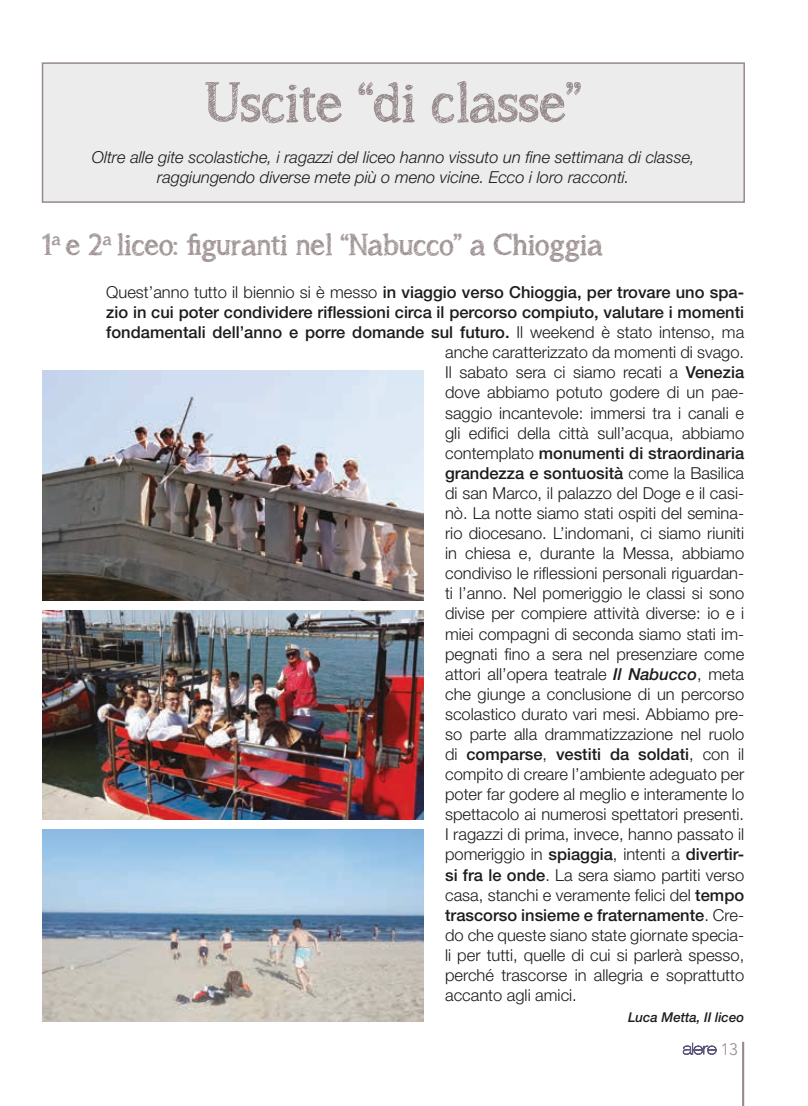
<style>
.page{position:relative;width:808px;height:1106px;background:#fff}
.page>*{position:absolute;margin:0;border:0;box-sizing:border-box;transform-origin:0 0}
.t1{font:55.5px "asongforjennifer";color:#978a8b}
.t2{font:30px "asongforjennifer";color:#978a8b}
.t3{font:300 16.5px "Helvetica Neue";color:#1c1c1b}
.t4{font:500 16.5px "Helvetica Neue";color:#1c1c1b}
.t5{font:italic 300 16.5px/19.8px "Helvetica Neue";color:#1c1c1b;text-align:center}
.t6{font:300 16.5px "Avenir";color:#978a8b}
.t7{font:italic 500 13.5px "Helvetica Neue";color:#1c1c1b}
.s1{font-weight:300}
.s2{font-weight:500}
.s3{font-weight:500;font-style:italic}
</style>
<div class="page">
<div style="left:42px;top:62px;width:703px;height:141px;background:#ececed;border:2px solid #978a8b"></div>
<img style="left:43px;top:610px;width:381px;height:209px">
<img style="left:43px;top:370px;width:381px;height:230px">
<img style="left:43px;top:829px;width:381px;height:192px">
<hr style="left:742px;top:1041px;width:2px;height:65px;background:#978a8b">
<svg style="left:683px;top:1042px;width:33px;height:12px"></svg>
<h1 class="t1" style="left:206px;top:69px;width:377px">Uscite “di classe”</h1>
<p class="t5" style="left:92px;top:147px;width:604px">Oltre alle gite scolastiche, i ragazzi del liceo hanno vissuto un fine settimana di classe, raggiungendo diverse mete più o meno vicine. Ecco i loro racconti.</p>
<h2 class="t2" style="left:43px;top:226px;width:562px">1<sup>a</sup> e 2<sup>a</sup> liceo: figuranti nel “Nabucco” a Chioggia</h2>
<p class="t4" style="left:106px;top:282px;width:639px"><span class="s1">Quest’anno tutto il biennio si è messo</span> in viaggio verso Chioggia, per trovare uno spa-</p>
<p class="t4" style="left:106px;top:302px;width:639px">zio in cui poter condividere riflessioni circa il percorso compiuto, valutare i momenti</p>
<p class="t4" style="left:106px;top:322px;width:639px">fondamentali dell’anno e porre domande sul futuro. <span class="s1">Il weekend è stato intenso, ma</span></p>
<p class="t3" style="left:445px;top:342px;width:301px">anche caratterizzato da momenti di svago.</p>
<p class="t3" style="left:445px;top:362px;width:301px">Il sabato sera ci siamo recati a <span class="s2">Venezia</span></p>
<p class="t3" style="left:445px;top:382px;width:301px">dove abbiamo potuto godere di un pae-</p>
<p class="t3" style="left:445px;top:402px;width:301px">saggio incantevole: immersi tra i canali e</p>
<p class="t3" style="left:445px;top:422px;width:301px">gli edifici della città sull’acqua, abbiamo</p>
<p class="t4" style="left:445px;top:443px;width:301px"><span class="s1">contemplato</span> monumenti di straordinaria</p>
<p class="t4" style="left:445px;top:463px;width:301px">grandezza e sontuosità <span class="s1">come la Basilica</span></p>
<p class="t3" style="left:445px;top:483px;width:301px">di san Marco, il palazzo del Doge e il casi-</p>
<p class="t3" style="left:445px;top:503px;width:301px">nò. La notte siamo stati ospiti del semina-</p>
<p class="t3" style="left:445px;top:523px;width:301px">rio diocesano. L’indomani, ci siamo riuniti</p>
<p class="t3" style="left:445px;top:543px;width:301px">in chiesa e, durante la Messa, abbiamo</p>
<p class="t3" style="left:445px;top:563px;width:301px">condiviso le riflessioni personali riguardan-</p>
<p class="t3" style="left:445px;top:583px;width:301px">ti l’anno. Nel pomeriggio le classi si sono</p>
<p class="t3" style="left:445px;top:603px;width:301px">divise per compiere attività diverse: io e i</p>
<p class="t3" style="left:445px;top:623px;width:301px">miei compagni di seconda siamo stati im-</p>
<p class="t3" style="left:445px;top:643px;width:301px">pegnati fino a sera nel presenziare come</p>
<p class="t3" style="left:445px;top:663px;width:301px">attori all’opera teatrale <span class="s3">Il Nabucco</span>, meta</p>
<p class="t3" style="left:445px;top:684px;width:301px">che giunge a conclusione di un percorso</p>
<p class="t3" style="left:445px;top:704px;width:301px">scolastico durato vari mesi. Abbiamo pre-</p>
<p class="t3" style="left:445px;top:724px;width:301px">so parte alla drammatizzazione nel ruolo</p>
<p class="t4" style="left:445px;top:744px;width:301px"><span class="s1">di</span> comparse<span class="s1">,</span> vestiti da soldati<span class="s1">, con il</span></p>
<p class="t3" style="left:445px;top:764px;width:301px">compito di creare l’ambiente adeguato per</p>
<p class="t3" style="left:445px;top:784px;width:301px">poter far godere al meglio e interamente lo</p>
<p class="t3" style="left:445px;top:804px;width:301px">spettacolo ai numerosi spettatori presenti.</p>
<p class="t3" style="left:445px;top:824px;width:301px">I ragazzi di prima, invece, hanno passato il</p>
<p class="t3" style="left:445px;top:844px;width:301px">pomeriggio in <span class="s2">spiaggia</span>, intenti a <span class="s2">divertir-</span></p>
<p class="t3" style="left:445px;top:864px;width:301px"><span class="s2">si fra le onde</span>. La sera siamo partiti verso</p>
<p class="t3" style="left:445px;top:884px;width:301px">casa, stanchi e veramente felici del <span class="s2">tempo</span></p>
<p class="t4" style="left:445px;top:905px;width:301px">trascorso insieme e fraternamente<span class="s1">. Cre-</span></p>
<p class="t3" style="left:445px;top:924px;width:301px">do che queste siano state giornate specia-</p>
<p class="t3" style="left:445px;top:945px;width:301px">li per tutti, quelle di cui si parlerà spesso,</p>
<p class="t3" style="left:445px;top:965px;width:301px">perché trascorse in allegria e soprattutto</p>
<p class="t3" style="left:445px;top:985px;width:133px">accanto agli amici.</p>
<p class="t7" style="left:628px;top:1009px;width:118px">Luca Metta, II liceo</p>
<p class="t6" style="left:721px;top:1039px;width:19px">13</p>
</div>
